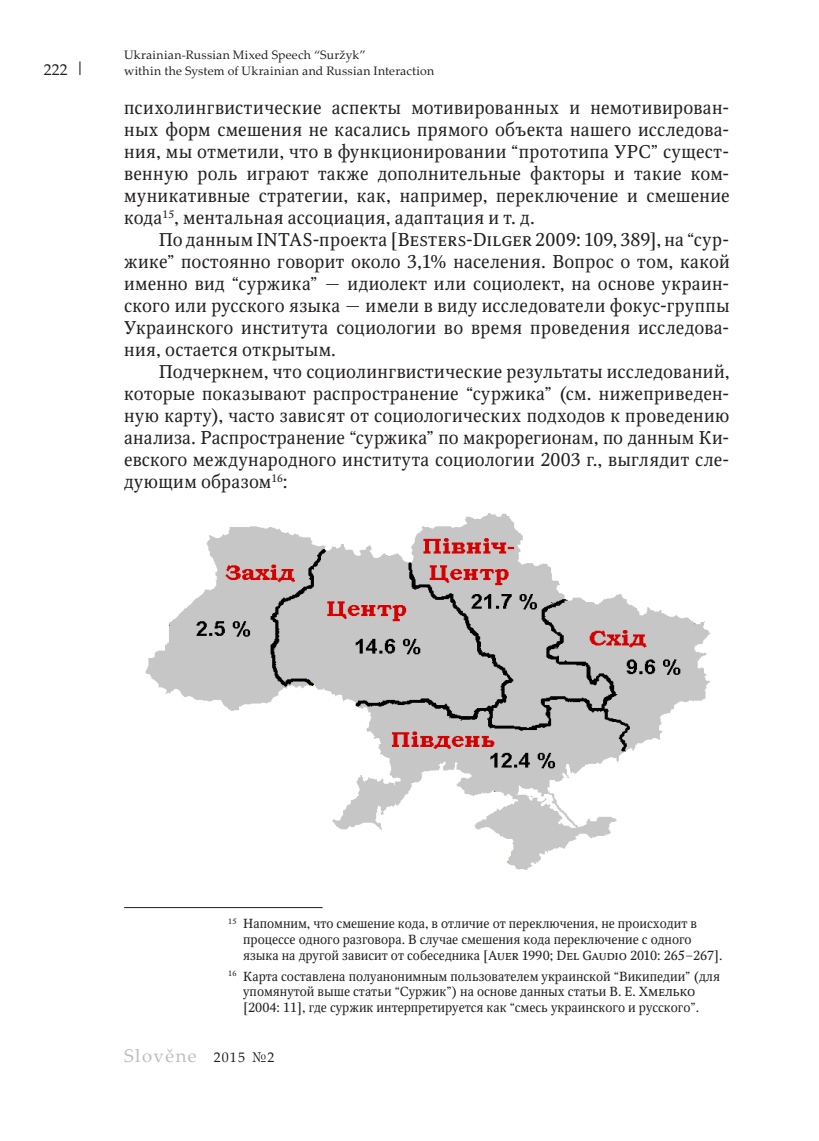
<style>
.page{position:relative;width:819px;height:1141px;background:#fff}
.page>*{position:absolute;margin:0;border:0;box-sizing:border-box;transform-origin:0 0}
.text_os{font:18.38px/22.1px "Octava";letter-spacing:.02em;color:#231f20}
.t1{font:18.38px "Palatino Linotype";letter-spacing:.08em;color:#bcbdc0}
.t2{font:15.75px "Palatino Linotype";color:#231f20}
.сноска_01{font:13.12px/15.8px "Octava";color:#231f20}
.t3{font:12.25px/15.8px "Palatino Linotype";letter-spacing:.02em;color:#231f20}
.s1{font-size:18.38px}
.s2{font-size:14px;color:#231f20}
</style>
<div class="page">
<hr style="left:124px;top:907px;width:198px;height:1px;background:#231f20">
<img style="left:145px;top:513px;width:566px;height:357px">
<p class="t2" style="left:44px;top:58px;width:42px">222 <span class="s1">|</span></p>
<p class="t3" style="left:124px;top:47px;width:311px">Ukrainian-Russian Mixed Speech “Suržyk”<br>within the System of Ukrainian and Russian Interaction</p>
<p class="text_os" style="left:124px;top:96px;width:607px">психолингвистические аспекты мотивированных и немотивирован&shy;ных форм смешения не касались прямого объекта нашего исследова&shy;ния, мы отметили, что в функционировании “прототипа УРС” сущест&shy;венную роль играют также дополнительные факторы и такие ком&shy;муникативные стратегии, как, например, переключение и смешение кода<sup>15</sup>, ментальная ассоциация, адаптация и т. д.</p>
<p class="text_os" style="left:124px;top:228px;width:607px;text-align:justify;text-indent:35px">По данным INTAS-проекта [Besters-Dilger 2009: 109, 389], на “сур&shy;жике” постоянно говорит около 3,1% населения. Вопрос о том, какой именно вид “суржика” — идиолект или социолект, на основе украин&shy;ского или русского языка — имели в виду исследователи фокус-группы Украинского института социологии во время проведения исследова&shy;ния, остается открытым.</p>
<p class="text_os" style="left:124px;top:361px;width:607px;text-indent:35px">Подчеркнем, что социолингвистические результаты исследований, которые показывают распространение “суржика” (см. нижеприведен&shy;ную карту), часто зависят от социологических подходов к проведению анализа. Распространение “суржика” по макрорегионам, по данным Ки&shy;евского международного института социологии 2003 г., выглядит сле&shy;дующим образом<sup>16</sup>:</p>
<p class="сноска_01" style="left:243px;top:916px;width:480px;text-indent:-15px"><sup>15</sup> Напомним, что смешение кода, в отличие от переключения, не происходит в процессе одного разговора. В случае смешения кода переключение с одного языка на другой зависит от собеседника [Auer 1990; Del Gaudio 2010: 265–267].</p>
<p class="сноска_01" style="left:243px;top:968px;width:478px;text-indent:-15px"><sup>16</sup> Карта составлена полуанонимным пользователем украинской “Википедии” (для упомянутой выше статьи “Суржик”) на основе данных статьи В. Е. Хмелько [2004: 11], где суржик интерпретируется как “смесь украинского и русского”.</p>
<p class="t1" style="left:124px;top:1042px;width:152px">Slověne <span class="s2">2015 №2</span></p>
</div>
